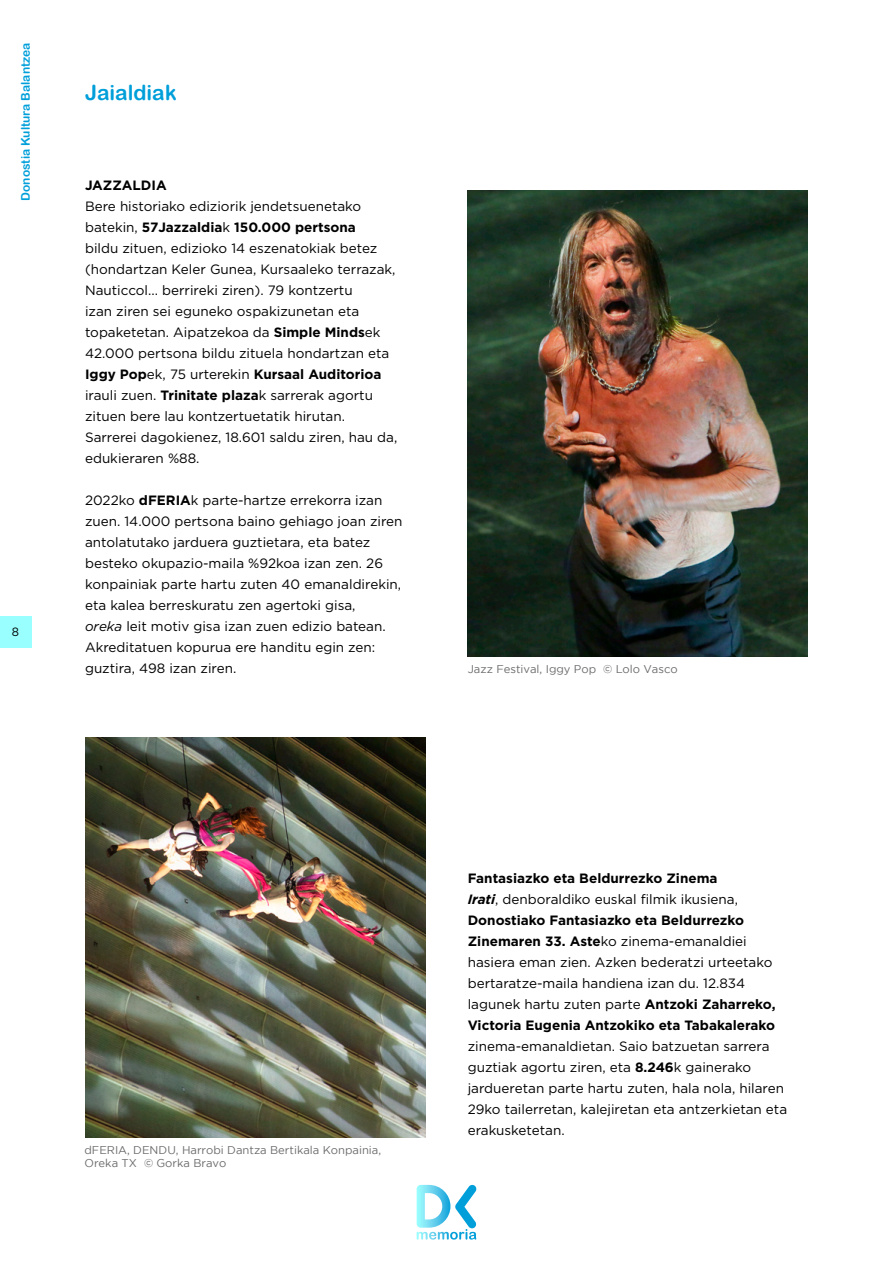
<style>
.page{position:relative;width:893px;height:1263px;background:#fff}
.page>*{position:absolute;margin:0;border:0;box-sizing:border-box;transform-origin:0 0}
.Txt_destacado{font:21px "Arial Rounded MT Bold";color:#009fda}
.Cuerpo_de_texto{font:13.5px/21px "Gotham";color:#000}
.Cuerpo_de_texto-2{font:700 13.5px "Gotham";color:#000}
.t1{font:12px "Arial Rounded MT Bold";color:#009fda}
.t2{font:12px "Gotham";color:#000;scale:.96 1}
.Pie_de_foto_nuevo{font:11.25px/13.5px "Gotham";color:#6b6b6b}
.s1{font-weight:700}
.s2{font-style:italic}
.s3{font-weight:700;font-style:italic}
</style>
<div class="page">
<svg style="left:417px;top:1184px;width:60px;height:55px"></svg>
<div style="left:0;top:616px;width:31px;height:31px;background:#9ff"></div>
<img style="left:468px;top:190px;width:340px;height:466px">
<img style="left:85px;top:737px;width:340px;height:400px">
<p class="t1" style="left:18px;top:201px;width:160px;rotate:-90deg">Donostia Kultura Balantzea</p>
<p class="t2" style="left:12px;top:624px;width:9px">8</p>
<p class="Txt_destacado" style="left:85px;top:80px;width:93px">Jaialdiak</p>
<p class="Cuerpo_de_texto-2" style="left:85px;top:176px;width:83px">JAZZALDIA</p>
<p class="Cuerpo_de_texto" style="left:85px;top:195px;width:314px">Bere historiako ediziorik jendetsuenetako batekin, <span class="s1">57Jazzaldia</span>k <span class="s1">150.000 pertsona<br></span>bildu zituen, edizioko 14 eszenatokiak betez (hondartzan Keler Gunea, Kursaaleko terrazak, Nauticcol... berrireki ziren). 79 kontzertu<br>izan ziren sei eguneko ospakizunetan eta topaketetan. Aipatzekoa da <span class="s1">Simple Minds</span>ek 42.000 pertsona bildu zituela hondartzan eta <span class="s1">Iggy Pop</span>ek, 75 urterekin <span class="s1">Kursaal Auditorioa </span>irauli zuen. <span class="s1">Trinitate plaza</span>k sarrerak agortu zituen bere lau kontzertuetatik hirutan.<br>Sarrerei dagokienez, 18.601 saldu ziren, hau da, edukieraren %88.</p>
<p class="Cuerpo_de_texto" style="left:85px;top:490px;width:319px">2022ko <span class="s1">dFERIA</span>k parte-hartze errekorra izan zuen. 14.000 pertsona baino gehiago joan ziren antolatutako jarduera guztietara, eta batez besteko okupazio-maila %92koa izan zen. 26 konpainiak parte hartu zuten 40 emanaldirekin, eta kalea berreskuratu zen agertoki gisa,<br><span class="s2">oreka</span> leit motiv gisa izan zuen edizio batean.<br>Akreditatuen kopurua ere handitu egin zen: guztira, 498 izan ziren.</p>
<p class="Pie_de_foto_nuevo" style="left:468px;top:662px;width:212px">Jazz Festival, Iggy Pop <span class="s2">©</span> Lolo Vasco</p>
<p class="Pie_de_foto_nuevo" style="left:84px;top:1143px;width:298px">dFERIA, DENDU, Harrobi Dantza Bertikala Konpainia,<br>Oreka TX <span class="s2">©</span> Gorka Bravo</p>
<p class="Cuerpo_de_texto-2" style="left:468px;top:869px;width:251px">Fantasiazko eta Beldurrezko Zinema</p>
<p class="Cuerpo_de_texto" style="left:468px;top:889px;width:321px"><span class="s3">Irati</span>, denboraldiko euskal filmik ikusiena, <span class="s1">Donostiako Fantasiazko eta Beldurrezko Zinemaren 33. Aste</span>ko zinema-emanaldiei hasiera eman zien. Azken bederatzi urteetako bertaratze-maila handiena izan du. 12.834 lagunek hartu zuten parte <span class="s1">Antzoki Zaharreko, Victoria Eugenia Antzokiko eta Tabakalerako </span>zinema-emanaldietan. Saio batzuetan sarrera guztiak agortu ziren, eta <span class="s1">8.246</span>k gainerako jardueretan parte hartu zuten, hala nola, hilaren 29ko tailerretan, kalejiretan eta antzerkietan eta erakusketetan.</p>
</div>
